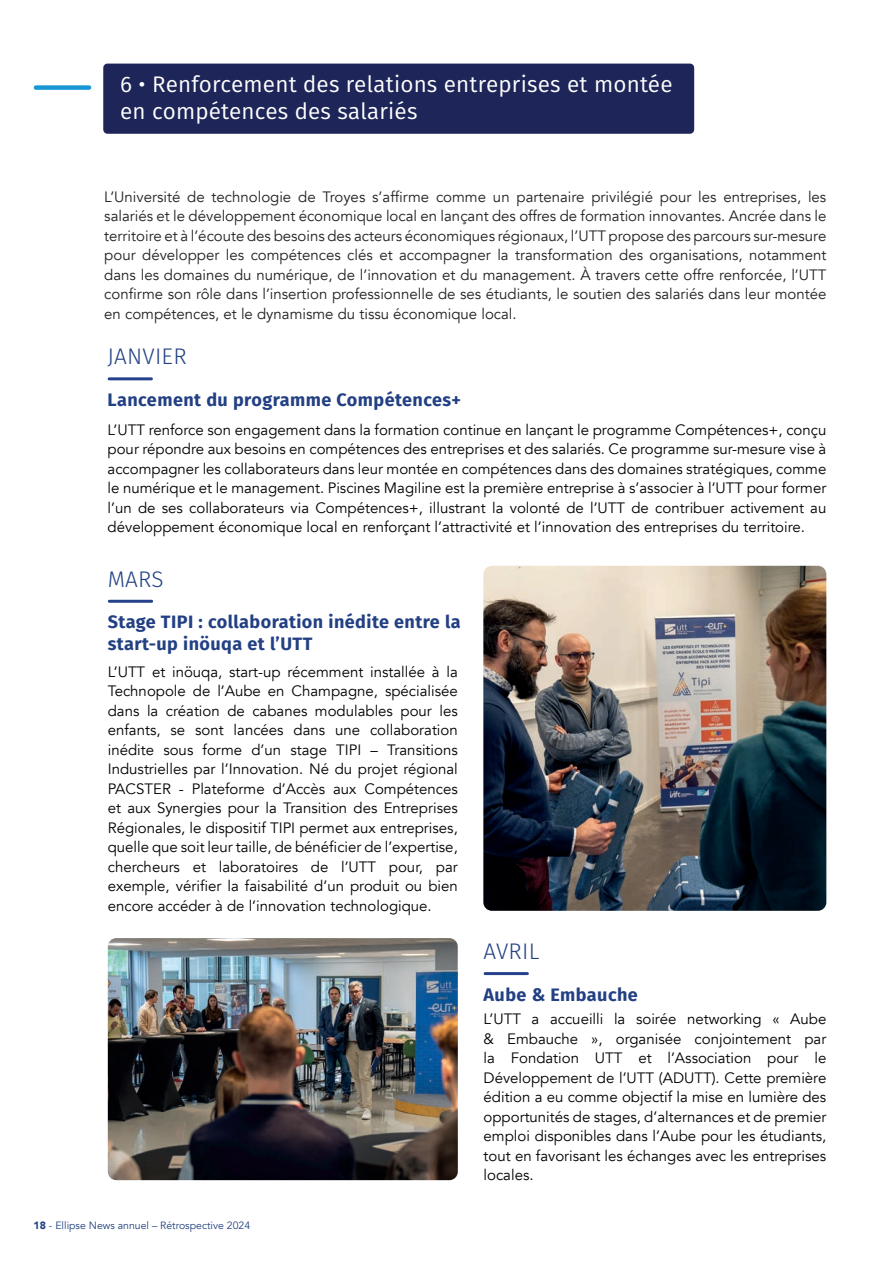
<style>
.page{position:relative;width:893px;height:1263px;background:#fff}
.page>*{position:absolute;margin:0;border:0;box-sizing:border-box;transform-origin:0 0}
.t1{font:22.5px/27px "Fira Sans";letter-spacing:.01em;color:#fff}
.t2{font:300 22.5px "Fira Sans";letter-spacing:.01em;color:#224083}
.t3{font:700 18px/21.6px "Fira Sans";letter-spacing:.025em;color:#224083}
.t4{font:15px/19.5px "Avenir";color:#000;text-align:justify}
.t5{font:15px/19.5px "Avenir";color:#231f20;text-align:justify}
.t6{font:10.5px "Avenir";color:#1f4080}
.s1{font-weight:900}
</style>
<div class="page">
<div style="left:103px;top:64px;width:591px;height:70px;background:#1e2659;border-radius:4px"></div>
<div style="left:36px;top:85px;width:53px;height:5px;background:#1997d5"></div>
<hr style="left:109px;top:377px;width:42px;height:3px;background:#24418a">
<hr style="left:109px;top:600px;width:43px;height:3px;background:#24418a">
<hr style="left:485px;top:972px;width:42px;height:3px;background:#24418a">
<img style="left:483px;top:566px;width:343px;height:345px">
<img style="left:108px;top:938px;width:350px;height:242px">
<h1 class="t1" style="left:120px;top:70px;width:554px">6 • Renforcement des relations entreprises et montée en compétences des salariés</h1>
<p class="t5" style="left:104px;top:187px;width:724px">L’Université de technologie de Troyes s’affirme comme un partenaire privilégié pour les entreprises, les salariés et le développement économique local en lançant des offres de formation innovantes. Ancrée dans le territoire et à l’écoute des besoins des acteurs économiques régionaux, l’UTT propose des parcours sur-mesure pour développer les compétences clés et accompagner la transformation des organisations, notamment dans les domaines du numérique, de l’innovation et du management. À travers cette offre renforcée, l’UTT confirme son rôle dans l’insertion professionnelle de ses étudiants, le soutien des salariés dans leur montée en compétences, et le dynamisme du tissu économique local.</p>
<h1 class="t2" style="left:107px;top:341px;width:81px">JANVIER</h1>
<p class="t3" style="left:108px;top:387px;width:355px">Lancement du programme Compétences+</p>
<p class="t4" style="left:108px;top:420px;width:720px">L’UTT renforce son engagement dans la formation continue en lançant le programme Compétences+, conçu pour répondre aux besoins en compétences des entreprises et des salariés. Ce programme sur-mesure vise à accompagner les collaborateurs dans leur montée en compétences dans des domaines stratégiques, comme le numérique et le management. Piscines Magiline est la première entreprise à s’associer à l’UTT pour former l’un de ses collaborateurs via Compétences+, illustrant la volonté de l’UTT de contribuer activement au développement économique local en renforçant l’attractivité et l’innovation des entreprises du territoire.</p>
<h1 class="t2" style="left:108px;top:563px;width:57px">MARS</h1>
<p class="t3" style="left:108px;top:610px;width:354px">Stage TIPI : collaboration inédite entre la start-up inöuqa et l’UTT</p>
<p class="t4" style="left:108px;top:662px;width:352px">L’UTT et inöuqa, start-up récemment installée à la Technopole de l’Aube en Champagne, spécialisée dans la création de cabanes modulables pour les enfants, se sont lancées dans une collaboration inédite sous forme d’un stage TIPI – Transitions Industrielles par l’Innovation. Né du projet régional PACSTER - Plateforme d’Accès aux Compétences et aux Synergies pour la Transition des Entreprises Régionales, le dispositif TIPI permet aux entreprises, quelle que soit leur taille, de bénéficier de l’expertise, chercheurs et laboratoires de l’UTT pour, par exemple, vérifier la faisabilité d’un produit ou bien encore accéder à de l’innovation technologique.</p>
<p class="t6" style="left:33px;top:1219px;width:218px"><span class="s1">18</span> - Ellipse News annuel – Rétrospective 2024</p>
<h1 class="t2" style="left:483px;top:935px;width:57px">AVRIL</h1>
<p class="t3" style="left:484px;top:982px;width:156px">Aube &amp; Embauche</p>
<p class="t4" style="left:484px;top:1009px;width:344px">L’UTT a accueilli la soirée networking « Aube &amp; Embauche », organisée conjointement par la Fondation UTT et l’Association pour le Développement de l’UTT (ADUTT). Cette première édition a eu comme objectif la mise en lumière des opportunités de stages, d’alternances et de premier emploi disponibles dans l’Aube pour les étudiants, tout en favorisant les échanges avec les entreprises locales.</p>
</div>
